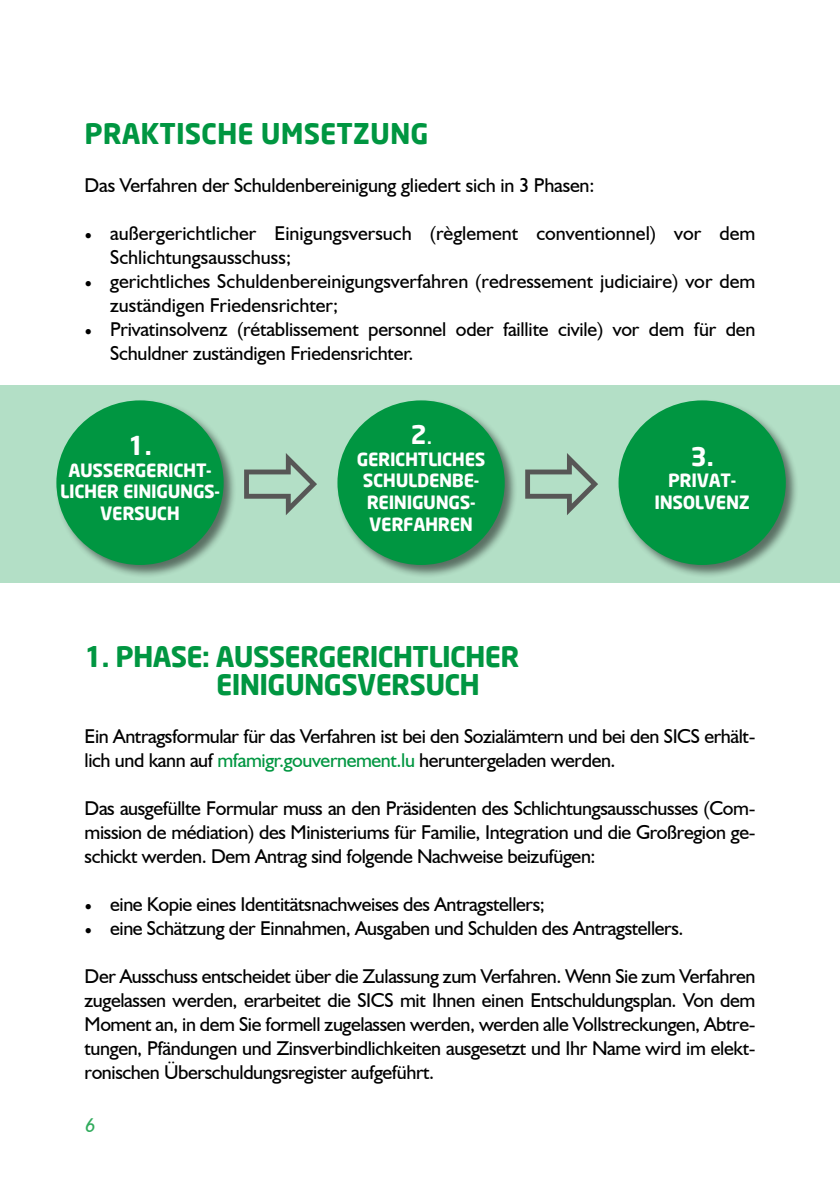
<style>
.page{position:relative;width:840px;height:1191px;background:#fff}
.page>*{position:absolute;margin:0;border:0;box-sizing:border-box;transform-origin:0 0}
.t1{font:700 28px/28px "Neo Sans";letter-spacing:-.025em;color:#009641}
.t2{font:700 28px "Neo Sans";color:#009641}
.t3{font:700 25.6px "Neo Sans";color:#fff}
.t4{font:20px/24px "Humanist 521 BT";letter-spacing:-.01em;color:#000}
.t5{font:italic 20px "Humanist 521 BT";color:#30ab5c}
.t6{font:700 18px/21.6px "Neo Sans";letter-spacing:-.02em;color:#fff;text-align:center}
.s1{font-family:"Minion Pro"}
.s2{font-size:17px}
.s3{color:#009641}
</style>
<div class="page">
<div style="left:0;top:385px;width:839px;height:198px;background:#b3dfc6"></div>
<div style="left:54px;top:398px;width:182px;height:180px;background:#000;opacity:.5"></div>
<div style="left:56px;top:400px;width:167px;height:165px;background:#009641;border-radius:50%"></div>
<div style="left:335px;top:398px;width:182px;height:180px;background:#000;opacity:.5"></div>
<div style="left:337px;top:400px;width:167px;height:165px;background:#009641;border-radius:50%"></div>
<div style="left:616px;top:398px;width:182px;height:180px;background:#000;opacity:.5"></div>
<div style="left:618px;top:400px;width:167px;height:165px;background:#009641;border-radius:50%"></div>
<h1 class="t2" style="left:84px;top:116px;width:345px">PRAKTISCHE UMSETZUNG</h1>
<p class="t4" style="left:84px;top:173px;width:511px">Das Verfahren der Schuldenbereinigung gliedert sich in 3 Phasen:</p>
<p class="t4" style="left:110px;top:221px;width:646px;text-indent:-26px"><span class="s1">•</span> außergerichtlicher Einigungsversuch (règlement conventionnel) vor dem<br>Schlichtungsausschuss;</p>
<p class="t4" style="left:110px;top:269px;width:646px;text-indent:-26px"><span class="s1">•</span> gerichtliches Schuldenbereinigungsverfahren (redressement judiciaire) vor dem zuständigen Friedensrichter;</p>
<p class="t4" style="left:110px;top:317px;width:646px;text-indent:-26px"><span class="s1">•</span> Privatinsolvenz (rétablissement personnel oder faillite civile) vor dem für den<br>Schuldner zuständigen Friedensrichter.</p>
<p class="t3" style="left:128px;top:429px;width:25px">1.</p>
<p class="t6" style="left:60px;top:459px;width:161px">AUSSERGERICHT-<br>LICHER EINIGUNGS-<br>VERSUCH</p>
<p class="t3" style="left:410px;top:418px;width:23px">2<span class="s2">.</span></p>
<p class="t6" style="left:356px;top:448px;width:130px">GERICHTLICHES<br>SCHULDENBE-<br>REINIGUNGS-<br>VERFAHREN</p>
<p class="t3" style="left:690px;top:440px;width:25px">3.</p>
<p class="t6" style="left:654px;top:469px;width:97px">PRIVAT-<br>INSOLVENZ</p>
<h1 class="t1" style="left:216px;top:642px;width:304px;text-indent:-132px">1. PHASE: AUSSERGERICHTLICHER<br>EINIGUNGSVERSUCH</h1>
<p class="t4" style="left:84px;top:724px;width:672px">Ein Antragsformular für das Verfahren ist bei den Sozialämtern und bei den SICS erhält&shy;lich und kann auf <span class="s3">mfamigr.gouvernement.lu</span> heruntergeladen werden.</p>
<p class="t4" style="left:84px;top:796px;width:672px;text-align:justify">Das ausgefüllte Formular muss an den Präsidenten des Schlichtungsausschusses (Com&shy;mission de médiation) des Ministeriums für Familie, Integration und die Großregion ge&shy;schickt werden. Dem Antrag sind folgende Nachweise beizufügen:</p>
<p class="t4" style="left:84px;top:892px;width:461px"><span class="s1">•</span> eine Kopie eines Identitätsnachweises des Antragstellers;</p>
<p class="t4" style="left:84px;top:916px;width:600px"><span class="s1">•</span> eine Schätzung der Einnahmen, Ausgaben und Schulden des Antragstellers.</p>
<p class="t4" style="left:84px;top:964px;width:672px;text-align:justify">Der Ausschuss entscheidet über die Zulassung zum Verfahren. Wenn Sie zum Verfahren zugelassen werden, erarbeitet die SICS mit Ihnen einen Entschuldungsplan. Von dem Moment an, in dem Sie formell zugelassen werden, werden alle Vollstreckungen, Abtre&shy;tungen, Pfändungen und Zinsverbindlichkeiten ausgesetzt und Ihr Name wird im elekt&shy;ronischen Überschuldungsregister aufgeführt.</p>
<p class="t5" style="left:85px;top:1112px;width:12px">6</p>
</div>
